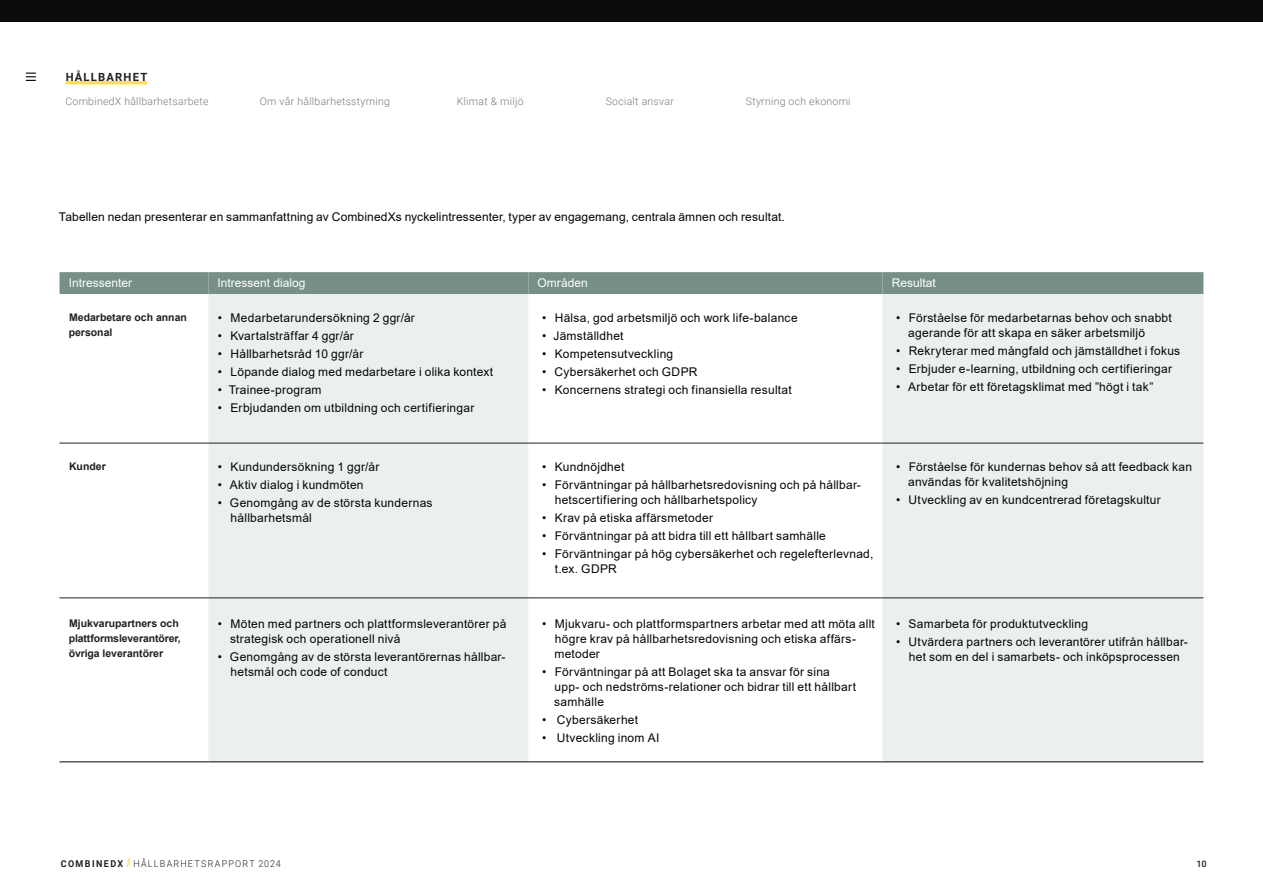
<style>
.page{position:relative;width:1263px;height:893px;background:#fff}
.page>*{position:absolute;margin:0;border:0;box-sizing:border-box;transform-origin:0 0}
.t1{font:12px/15px "Arial";letter-spacing:.02em;color:#040503}
.t2{font:12px "Arial";color:#fff}
.t3{font:700 11.25px "Roboto";letter-spacing:.105em;color:#231f20}
.t4{font:300 10.5px "Roboto";letter-spacing:.025em;color:#767b7d}
.t5{font:700 10.5px/15px "Arial";color:#231f20}
.t6{font:300 9.45px "Roboto";letter-spacing:.135em;color:#231f20;scale:.95 1}
.t7{font:500 9px "Roboto";color:#231f20}
.s1{font-weight:700}
.s2{font-family:"Arial";font-weight:900;font-size:12px;color:#fcde58}
</style>
<div class="page">
<div style="left:0;top:0;width:1263px;height:21px;background:#0b0c0b"></div>
<hr style="left:66px;top:81px;width:81px;height:3px;background:#fcde58">
<svg style="left:26px;top:73px;width:9px;height:8px"></svg>
<div style="left:60px;top:272px;width:1143px;height:22px;background:#768f88"></div>
<svg style="left:208px;top:294px;width:995px;height:468px;fill:#ebf0ef"></svg>
<hr style="left:60px;top:443px;width:148px;height:1px;background:#231f20">
<hr style="left:208px;top:443px;width:320px;height:1px;background:#231f20">
<hr style="left:528px;top:443px;width:354px;height:1px;background:#231f20">
<hr style="left:882px;top:443px;width:321px;height:1px;background:#231f20">
<hr style="left:60px;top:598px;width:148px;height:1px;background:#231f20">
<hr style="left:208px;top:598px;width:320px;height:1px;background:#231f20">
<hr style="left:528px;top:598px;width:354px;height:1px;background:#231f20">
<hr style="left:882px;top:598px;width:321px;height:1px;background:#231f20">
<hr style="left:60px;top:762px;width:148px;height:1px;background:#040503">
<hr style="left:208px;top:762px;width:320px;height:1px;background:#040503">
<hr style="left:528px;top:762px;width:354px;height:1px;background:#040503">
<hr style="left:882px;top:762px;width:321px;height:1px;background:#040503">
<p class="t3" style="left:66px;top:69px;width:83px">HÅLLBARHET</p>
<p class="t4" style="left:66px;top:94px;width:145px">CombinedX hållbarhetsarbete</p>
<p class="t4" style="left:260px;top:94px;width:132px">Om vår hållbarhetsstyrning</p>
<p class="t4" style="left:457px;top:94px;width:68px">Klimat &amp; miljö</p>
<p class="t4" style="left:606px;top:94px;width:70px">Socialt ansvar</p>
<p class="t4" style="left:746px;top:94px;width:106px">Styrning och ekonomi</p>
<p class="t1" style="left:59px;top:210px;width:727px">Tabellen nedan presenterar en sammanfattning av CombinedXs nyckelintressenter, typer av engagemang, centrala ämnen och resultat.</p>
<p class="t2" style="left:69px;top:275px;width:65px">Intressenter</p>
<p class="t2" style="left:218px;top:275px;width:90px">Intressent dialog</p>
<p class="t2" style="left:537px;top:275px;width:52px">Områden</p>
<p class="t2" style="left:892px;top:275px;width:46px">Resultat</p>
<p class="t5" style="left:69px;top:310px;width:120px">Medarbetare och annan personal</p>
<p class="t1" style="left:218px;top:310px;width:199px">• Medarbetarundersökning 2 ggr/år</p>
<p class="t1" style="left:908px;top:310px;width:265px;text-indent:-12px">• Förståelse för medarbetarnas behov och snabbt agerande för att skapa en säker arbetsmiljö</p>
<p class="t1" style="left:896px;top:343px;width:286px">• Rekryterar med mångfald och jämställdhet i fokus</p>
<p class="t1" style="left:896px;top:361px;width:277px">• Erbjuder e-learning, utbildning och certifieringar</p>
<p class="t1" style="left:896px;top:379px;width:259px">• Arbetar för ett företagsklimat med ”högt i tak”</p>
<p class="t1" style="left:542px;top:310px;width:257px">• Hälsa, god arbetsmiljö och work life-balance</p>
<p class="t1" style="left:542px;top:328px;width:83px">• Jämställdhet</p>
<p class="t1" style="left:542px;top:346px;width:133px">• Kompetensutveckling</p>
<p class="t1" style="left:542px;top:364px;width:157px">• Cybersäkerhet och GDPR</p>
<p class="t1" style="left:542px;top:382px;width:251px">• Koncernens strategi och finansiella resultat</p>
<p class="t1" style="left:218px;top:328px;width:138px">• Kvartalsträffar 4 ggr/år</p>
<p class="t1" style="left:218px;top:346px;width:147px">• Hållbarhetsråd 10 ggr/år</p>
<p class="t1" style="left:218px;top:364px;width:277px">• Löpande dialog med medarbetare i olika kontext</p>
<p class="t1" style="left:218px;top:382px;width:105px">• Trainee-program</p>
<p class="t1" style="left:218px;top:400px;width:258px">• Erbjudanden om utbildning och certifieringar</p>
<p class="t5" style="left:69px;top:459px;width:38px">Kunder</p>
<p class="t1" style="left:218px;top:459px;width:163px">• Kundundersökning 1 ggr/år</p>
<p class="t1" style="left:218px;top:477px;width:147px">• Aktiv dialog i kundmöten</p>
<p class="t1" style="left:231px;top:495px;width:203px;text-indent:-13px">• Genomgång av de största kundernas hållbarhetsmål</p>
<p class="t5" style="left:69px;top:616px;width:114px">Mjukvarupartners och plattformsleverantörer, övriga leverantörer</p>
<p class="t1" style="left:230px;top:616px;width:278px;text-indent:-12px">• Möten med partners och plattformsleverantörer på strategisk och operationell nivå</p>
<p class="t1" style="left:231px;top:649px;width:276px;text-indent:-13px">• Genomgång av de största leverantörernas hållbar&shy;hetsmål och code of conduct</p>
<p class="t1" style="left:542px;top:459px;width:84px">• Kundnöjdhet</p>
<p class="t1" style="left:555px;top:477px;width:307px;text-indent:-13px">• Förväntningar på hållbarhetsredovisning och på hållbar&shy;hetscertifiering och hållbarhetspolicy</p>
<p class="t1" style="left:542px;top:510px;width:172px">• Krav på etiska affärsmetoder</p>
<p class="t1" style="left:542px;top:528px;width:285px">• Förväntningar på att bidra till ett hållbart samhälle</p>
<p class="t1" style="left:555px;top:546px;width:320px;text-indent:-13px">• Förväntningar på hög cybersäkerhet och regelefterlevnad, t.ex. GDPR</p>
<p class="t1" style="left:554px;top:616px;width:322px;text-indent:-12px">• Mjukvaru- och plattformspartners arbetar med att möta allt högre krav på hållbarhetsredovisning och etiska affärs&shy;metoder</p>
<p class="t1" style="left:554px;top:664px;width:303px;text-indent:-12px">• Förväntningar på att Bolaget ska ta ansvar för sina upp- och nedströms-relationer och bidrar till ett hållbart samhälle</p>
<p class="t1" style="left:542px;top:712px;width:97px">• Cybersäkerhet</p>
<p class="t1" style="left:542px;top:730px;width:119px">• Utveckling inom AI</p>
<p class="t1" style="left:908px;top:459px;width:285px;text-indent:-12px">• Förståelse för kundernas behov så att feedback kan användas för kvalitetshöjning</p>
<p class="t1" style="left:896px;top:492px;width:266px">• Utveckling av en kundcentrerad företagskultur</p>
<p class="t1" style="left:896px;top:616px;width:193px">• Samarbeta för produktutveckling</p>
<p class="t1" style="left:896px;top:634px;width:293px;text-align:center">• Utvärdera partners och leverantörer utifrån hållbar&shy;het som en del i samarbets- och inköpsprocessen</p>
<p class="t6" style="left:61px;top:857px;width:233px"><span class="s1">COMBINEDX</span> <span class="s2">/</span> HÅLLBARHETSRAPPORT 2024</p>
<p class="t7" style="left:1196px;top:858px;width:12px">10</p>
</div>
